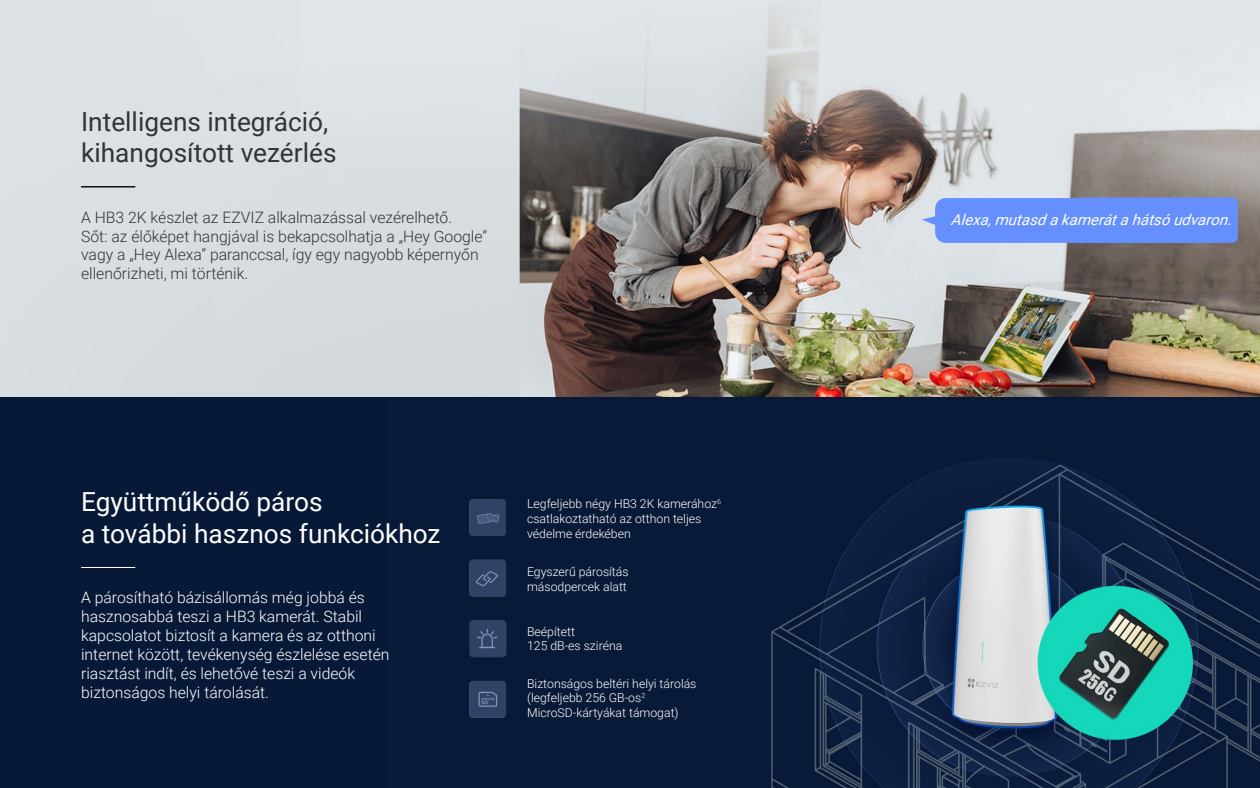
<style>
.page{position:relative;width:1260px;height:788px;background:#fff}
.page>*{position:absolute;margin:0;border:0;box-sizing:border-box;transform-origin:0 0}
.t1{font:26.25px/31.5px "Roboto";color:#333}
.t2{font:26.25px/31.5px "Roboto";color:#fff}
.t3{font:300 15.75px/18.9px "Roboto";color:#fff}
.t4{font:300 15.75px/18.9px "Roboto";color:#333}
.t5{font:italic 15.05px "Roboto";color:#fff}
.t6{font:300 12.25px/14.7px "Roboto";color:#fff}
</style>
<div class="page">
<img style="left:386px;top:396px;width:874px;height:392px">
<div style="left:0;top:396px;width:386px;height:392px;background:#081938"></div>
<img style="left:0;top:0;width:1260px;height:396px">
<div style="left:935px;top:198px;width:288px;height:45px;background:#648ffc;border-radius:10px"></div>
<svg style="left:922px;top:214px;width:14px;height:13px"></svg>
<img style="left:465px;top:491px;width:44px;height:229px">
<hr style="left:81px;top:186px;width:54px;height:1px;background:#050505">
<hr style="left:81px;top:567px;width:54px;height:1px;background:#fff">
<div style="left:1074px;top:197px;width:164px;height:46px;background:#648ffc;border-radius:5px"></div>
<h1 class="t1" style="left:81px;top:105px;width:257px">Intelligens integráció, kihangosított vezérlés</h1>
<p class="t4" style="left:81px;top:207px;width:408px">A HB3 2K készlet az EZVIZ alkalmazással vezérelhető.<br>Sőt: az élőképet hangjával is bekapcsolhatja a „Hey Google” vagy a „Hey Alexa” paranccsal, így egy nagyobb képernyőn ellenőrizheti, mi történik.</p>
<h1 class="t2" style="left:81px;top:485px;width:361px">Együttműködő páros<br>a további hasznos funkciókhoz</h1>
<p class="t3" style="left:81px;top:587px;width:310px">A párosítható bázisállomás még jobbá és hasznosabbá teszi a HB3 kamerát. Stabil kapcsolatot biztosít a kamera és az otthoni internet között, tevékenység észlelése esetén riasztást indít, és lehetővé teszi a videók biztonságos helyi tárolását.</p>
<p class="t6" style="left:527px;top:496px;width:195px">Legfeljebb négy HB3 2K kamerához<sup>6 </sup>csatlakoztatható az otthon teljes védelme érdekében</p>
<p class="t6" style="left:527px;top:564px;width:103px">Egyszerű párosítás másodpercek alatt</p>
<p class="t6" style="left:527px;top:623px;width:97px">Beépített<br>125 dB-es sziréna</p>
<p class="t6" style="left:527px;top:675px;width:171px">Biztonságos beltéri helyi tárolás (legfeljebb 256 GB-os<sup>2<br></sup>MicroSD-kártyákat támogat)</p>
<p class="t5" style="left:951px;top:209px;width:288px">Alexa,mutasdakamerátahátsóudvaron.</p>
</div>
